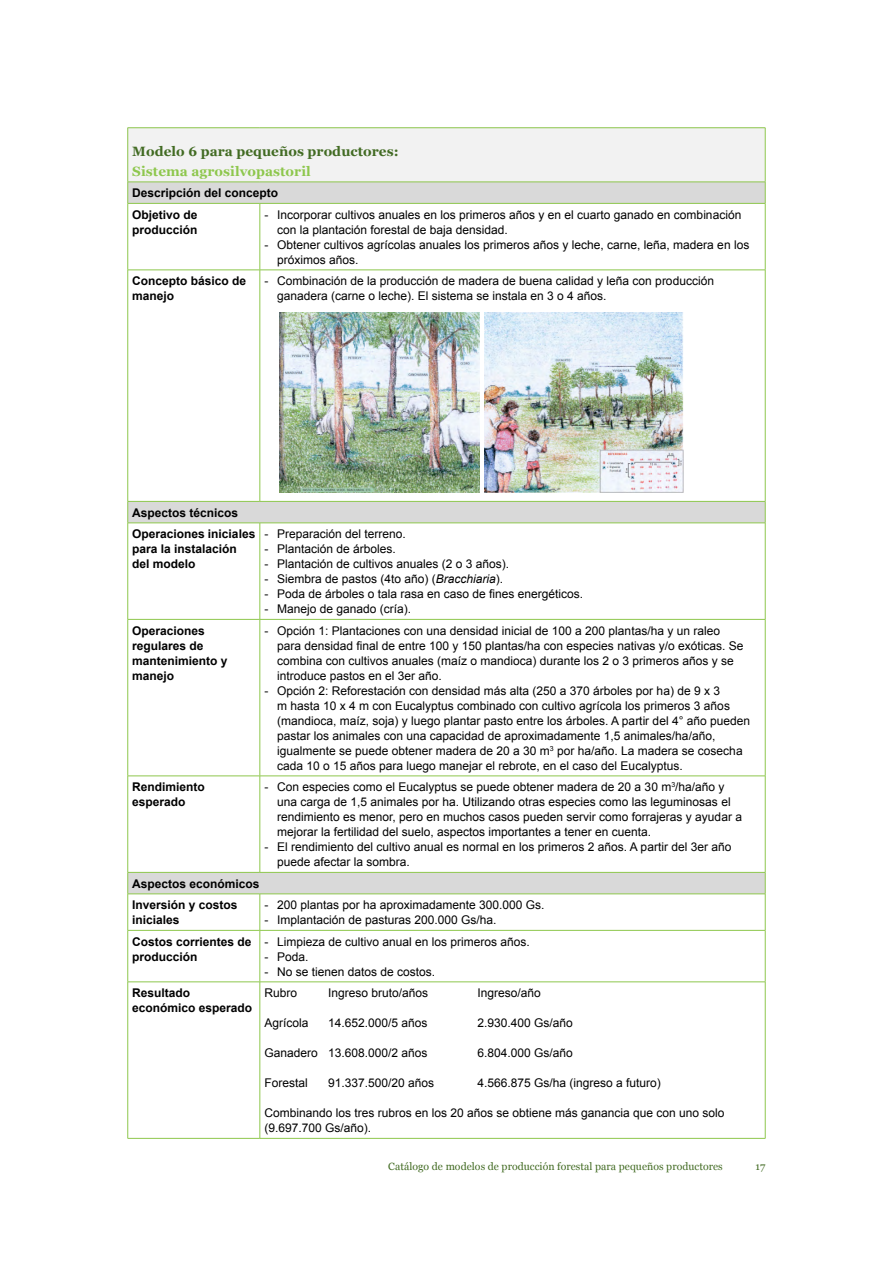
<style>
.page{position:relative;width:893px;height:1263px;background:#fff}
.page>*{position:absolute;margin:0;border:0;box-sizing:border-box;transform-origin:0 0}
.t1{font:700 13.5px "Georgia";letter-spacing:.005em;color:#426b23}
.t2{font:700 13.5px "Georgia";letter-spacing:.005em;color:#8ec74d}
.t3{font:12px/15px "Arial";color:#000}
.t4{font:700 12px/15px "Arial";color:#000}
.t5{font:10.5px "Georgia";letter-spacing:.005em;color:#426b23}
.s1{font-style:italic}
</style>
<div class="page">
<div style="left:128px;top:128px;width:637px;height:54px;background:#f2f2f2"></div>
<svg style="left:128px;top:183px;width:637px;height:711px"></svg>
<hr style="left:128px;top:127px;width:132px;height:1px;background:#8ec74d">
<hr style="left:127px;top:128px;width:1px;height:54px;background:#8ec74d">
<hr style="left:260px;top:127px;width:505px;height:1px;background:#8ec74d">
<hr style="left:765px;top:128px;width:1px;height:54px;background:#8ec74d">
<hr style="left:128px;top:182px;width:132px;height:1px;background:#8ec74d">
<svg style="left:127px;top:182px;width:1px;height:21px"></svg>
<hr style="left:260px;top:182px;width:505px;height:1px;background:#8ec74d">
<svg style="left:765px;top:182px;width:1px;height:21px"></svg>
<hr style="left:128px;top:203px;width:132px;height:1px;background:#8ec74d">
<hr style="left:127px;top:204px;width:1px;height:66px;background:#8ec74d">
<hr style="left:260px;top:203px;width:505px;height:1px;background:#8ec74d">
<hr style="left:260px;top:204px;width:1px;height:66px;background:#8ec74d">
<hr style="left:765px;top:204px;width:1px;height:66px;background:#8ec74d">
<hr style="left:128px;top:270px;width:132px;height:1px;background:#8ec74d">
<hr style="left:127px;top:270px;width:1px;height:231px;background:#8ec74d">
<hr style="left:260px;top:270px;width:505px;height:1px;background:#8ec74d">
<hr style="left:260px;top:270px;width:1px;height:231px;background:#8ec74d">
<hr style="left:765px;top:270px;width:1px;height:231px;background:#8ec74d">
<hr style="left:128px;top:501px;width:132px;height:1px;background:#8ec74d">
<svg style="left:127px;top:502px;width:1px;height:21px"></svg>
<hr style="left:260px;top:501px;width:505px;height:1px;background:#8ec74d">
<svg style="left:765px;top:502px;width:1px;height:21px"></svg>
<hr style="left:128px;top:523px;width:132px;height:1px;background:#8ec74d">
<hr style="left:127px;top:523px;width:1px;height:96px;background:#8ec74d">
<hr style="left:260px;top:523px;width:505px;height:1px;background:#8ec74d">
<hr style="left:260px;top:523px;width:1px;height:96px;background:#8ec74d">
<hr style="left:765px;top:523px;width:1px;height:96px;background:#8ec74d">
<hr style="left:128px;top:619px;width:132px;height:1px;background:#8ec74d">
<hr style="left:127px;top:619px;width:1px;height:157px;background:#8ec74d">
<hr style="left:260px;top:619px;width:505px;height:1px;background:#8ec74d">
<hr style="left:260px;top:619px;width:1px;height:157px;background:#8ec74d">
<hr style="left:765px;top:619px;width:1px;height:157px;background:#8ec74d">
<hr style="left:128px;top:776px;width:132px;height:1px;background:#8ec74d">
<hr style="left:127px;top:776px;width:1px;height:96px;background:#8ec74d">
<hr style="left:260px;top:776px;width:505px;height:1px;background:#8ec74d">
<hr style="left:260px;top:776px;width:1px;height:96px;background:#8ec74d">
<hr style="left:765px;top:776px;width:1px;height:96px;background:#8ec74d">
<hr style="left:128px;top:872px;width:132px;height:1px;background:#8ec74d">
<svg style="left:127px;top:872px;width:1px;height:22px"></svg>
<hr style="left:260px;top:872px;width:505px;height:1px;background:#8ec74d">
<svg style="left:765px;top:872px;width:1px;height:22px"></svg>
<hr style="left:128px;top:894px;width:132px;height:1px;background:#8ec74d">
<hr style="left:127px;top:894px;width:1px;height:36px;background:#8ec74d">
<hr style="left:260px;top:894px;width:505px;height:1px;background:#8ec74d">
<hr style="left:260px;top:894px;width:1px;height:36px;background:#8ec74d">
<hr style="left:765px;top:894px;width:1px;height:36px;background:#8ec74d">
<hr style="left:128px;top:930px;width:132px;height:1px;background:#8ec74d">
<hr style="left:127px;top:930px;width:1px;height:52px;background:#8ec74d">
<hr style="left:260px;top:930px;width:505px;height:1px;background:#8ec74d">
<hr style="left:260px;top:930px;width:1px;height:52px;background:#8ec74d">
<hr style="left:765px;top:930px;width:1px;height:52px;background:#8ec74d">
<hr style="left:128px;top:981px;width:132px;height:1px;background:#8ec74d">
<hr style="left:127px;top:982px;width:1px;height:156px;background:#8ec74d">
<hr style="left:260px;top:981px;width:505px;height:1px;background:#8ec74d">
<hr style="left:260px;top:982px;width:1px;height:156px;background:#8ec74d">
<hr style="left:765px;top:982px;width:1px;height:156px;background:#8ec74d">
<hr style="left:128px;top:1138px;width:132px;height:1px;background:#8ec74d">
<hr style="left:260px;top:1138px;width:505px;height:1px;background:#8ec74d">
<img style="left:279px;top:312px;width:200px;height:180px">
<img style="left:484px;top:312px;width:199px;height:180px">
<p class="t1" style="left:132px;top:143px;width:268px">Modelo 6 para pequeños productores:</p>
<p class="t2" style="left:132px;top:162px;width:180px">Sistema agrosilvopastoril</p>
<p class="t4" style="left:132px;top:182px;width:148px;line-height:21.5px">Descripción del concepto<br>Objetivo de</p>
<p class="t4" style="left:132px;top:222px;width:67px">producción</p>
<p class="t3" style="left:277px;top:207px;width:466px;text-indent:-13px">- Incorporar cultivos anuales en los primeros años y en el cuarto ganado en combinación con la plantación forestal de baja densidad.</p>
<p class="t3" style="left:277px;top:237px;width:474px;text-indent:-13px">- Obtener cultivos agrícolas anuales los primeros años y leche, carne, leña, madera en los próximos años.</p>
<p class="t4" style="left:132px;top:274px;width:116px">Concepto básico de manejo</p>
<p class="t3" style="left:277px;top:273px;width:438px;text-indent:-13px">- Combinación de la producción de madera de buena calidad y leña con producción ganadera (carne o leche). El sistema se instala en 3 o 4 años.</p>
<p class="t4" style="left:132px;top:502px;width:125px;line-height:21.5px">Aspectos técnicos<br>Operaciones iniciales</p>
<p class="t4" style="left:132px;top:542px;width:106px">para la instalación del modelo</p>
<p class="t3" style="left:264px;top:526px;width:143px">- Preparación del terreno.</p>
<p class="t3" style="left:264px;top:541px;width:133px">- Plantación de árboles.</p>
<p class="t3" style="left:264px;top:556px;width:246px">- Plantación de cultivos anuales (2 o 3 años).</p>
<p class="t3" style="left:264px;top:571px;width:240px">- Siembra de pastos (4to año) (<span class="s1">Bracchiaria</span>).</p>
<p class="t3" style="left:264px;top:586px;width:320px">- Poda de árboles o tala rasa en caso de fines energéticos.</p>
<p class="t3" style="left:264px;top:601px;width:148px">- Manejo de ganado (cría).</p>
<p class="t4" style="left:132px;top:623px;width:97px">Operaciones regulares de mantenimiento y manejo</p>
<p class="t3" style="left:277px;top:623px;width:468px;text-indent:-13px">- Opción 1: Plantaciones con una densidad inicial de 100 a 200 plantas/ha y un raleo para densidad final de entre 100 y 150 plantas/ha con especies nativas y/o exóticas. Se combina con cultivos anuales (maíz o mandioca) durante los 2 o 3 primeros años y se introduce pastos en el 3er año.</p>
<p class="t3" style="left:277px;top:683px;width:475px;text-indent:-13px">- Opción 2: Reforestación con densidad más alta (250 a 370 árboles por ha) de 9 x 3<br>m hasta 10 x 4 m con Eucalyptus combinado con cultivo agrícola los primeros 3 años (mandioca, maíz, soja) y luego plantar pasto entre los árboles. A partir del 4° año pueden pastar los animales con una capacidad de aproximadamente 1,5 animales/ha/año, igualmente se puede obtener madera de 20 a 30 m<sup>3</sup> por ha/año. La madera se cosecha cada 10 o 15 años para luego manejar el rebrote, en el caso del Eucalyptus.</p>
<p class="t4" style="left:132px;top:780px;width:74px">Rendimiento esperado</p>
<p class="t3" style="left:277px;top:779px;width:466px;text-indent:-13px">- Con especies como el Eucalyptus se puede obtener madera de 20 a 30 m<sup>3</sup>/ha/año y una carga de 1,5 animales por ha. Utilizando otras especies como las leguminosas el rendimiento es menor, pero en muchos casos pueden servir como forrajeras y ayudar a mejorar la fertilidad del suelo, aspectos importantes a tener en cuenta.</p>
<p class="t3" style="left:277px;top:839px;width:456px;text-indent:-13px">- El rendimiento del cultivo anual es normal en los primeros 2 años. A partir del 3er año puede afectar la sombra.</p>
<p class="t4" style="left:132px;top:873px;width:129px;line-height:21.5px">Aspectos económicos<br>Inversión y costos</p>
<p class="t4" style="left:132px;top:913px;width:49px">iniciales</p>
<p class="t3" style="left:264px;top:897px;width:282px">- 200 plantas por ha aproximadamente 300.000 Gs.</p>
<p class="t3" style="left:264px;top:912px;width:234px">- Implantación de pasturas 200.000 Gs/ha.</p>
<p class="t4" style="left:132px;top:934px;width:121px">Costos corrientes de producción</p>
<p class="t3" style="left:264px;top:934px;width:267px">- Limpieza de cultivo anual en los primeros años.</p>
<p class="t3" style="left:264px;top:949px;width:46px">- Poda.</p>
<p class="t3" style="left:264px;top:964px;width:172px">- No se tienen datos de costos.</p>
<p class="t4" style="left:132px;top:986px;width:122px">Resultado económico esperado</p>
<p class="t3" style="left:264px;top:985px;width:34px">Rubro</p>
<p class="t3" style="left:328px;top:985px;width:102px">Ingreso bruto/años</p>
<p class="t3" style="left:477px;top:985px;width:65px">Ingreso/año</p>
<p class="t3" style="left:264px;top:1015px;width:46px">Agrícola</p>
<p class="t3" style="left:328px;top:1015px;width:101px">14.652.000/5 años</p>
<p class="t3" style="left:477px;top:1015px;width:97px">2.930.400 Gs/año</p>
<p class="t3" style="left:264px;top:1045px;width:165px">Ganadero 13.608.000/2 años</p>
<p class="t3" style="left:477px;top:1045px;width:97px">6.804.000 Gs/año</p>
<p class="t3" style="left:264px;top:1075px;width:45px">Forestal</p>
<p class="t3" style="left:328px;top:1075px;width:108px">91.337.500/20 años</p>
<p class="t3" style="left:477px;top:1075px;width:185px">4.566.875 Gs/ha (ingreso a futuro)</p>
<p class="t3" style="left:264px;top:1105px;width:462px">Combinando los tres rubros en los 20 años se obtiene más ganancia que con uno solo (9.697.700 Gs/año).</p>
<p class="t5" style="left:388px;top:1160px;width:336px">Catálogo de modelos de producción forestal para pequeños productores</p>
<p class="t5" style="left:756px;top:1160px;width:11px">17</p>
</div>
